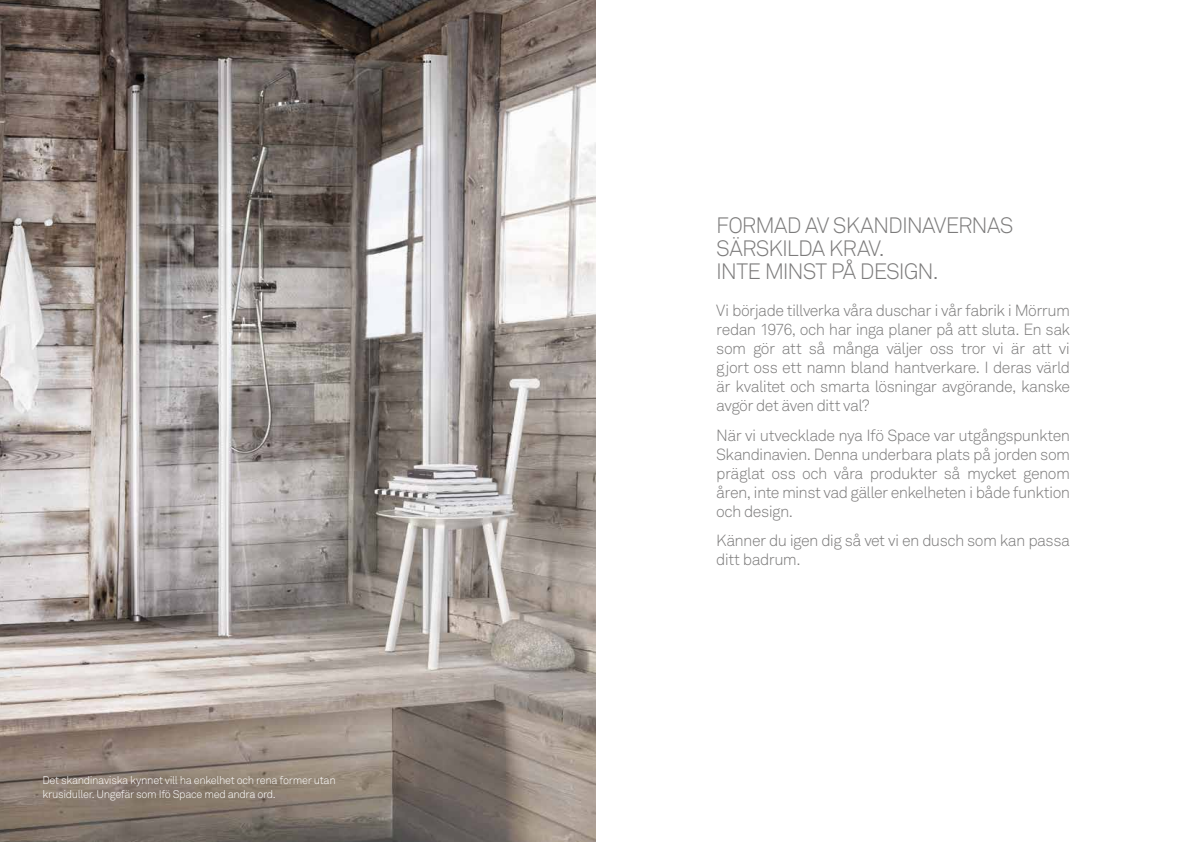
<style>
.page{position:relative;width:1191px;height:842px;background:#fff}
.page>*{position:absolute;margin:0;border:0;box-sizing:border-box;transform-origin:0 0}
.t1{font:22px/23px "Akkurat Light Pro";letter-spacing:-.045em;color:#7c7b7b}
.t2{font:16px/19px "Akkurat Light Pro";letter-spacing:-.04em;color:#7c7b7b;text-align:justify}
.t3{font:11px/14px "Akkurat Light Pro";letter-spacing:-.03em;color:#fff}
</style>
<div class="page">
<img style="left:0;top:0;width:595px;height:842px">
<p class="t3" style="left:43px;top:773px;width:295px">Det skandinaviska kynnet vill ha enkelhet och rena former utan krusiduller. Ungefär som Ifö Space med andra ord.</p>
<h1 class="t1" style="left:716px;top:214px;width:299px">FORMAD AV SKANDINAVERNAS<br>SÄRSKILDA KRAV.<br>INTE MINST PÅ DESIGN.</h1>
<p class="t2" style="left:716px;top:302px;width:355px">Vi började tillverka våra duschar i vår fabrik i Mörrum redan 1976, och har inga planer på att sluta. En sak som gör att så många väljer oss tror vi är att vi gjort oss ett namn bland hantverkare. I deras värld är kvalitet och smarta lösningar avgörande, kanske avgör det även ditt val?</p>
<p class="t2" style="left:716px;top:426px;width:355px">När vi utvecklade nya Ifö Space var utgångspunkten Skandinavien. Denna underbara plats på jorden som präglat oss och våra produkter så mycket genom åren, inte minst vad gäller enkelheten i både funktion och design.</p>
<p class="t2" style="left:716px;top:531px;width:355px">Känner du igen dig så vet vi en dusch som kan passa ditt badrum.</p>
</div>
